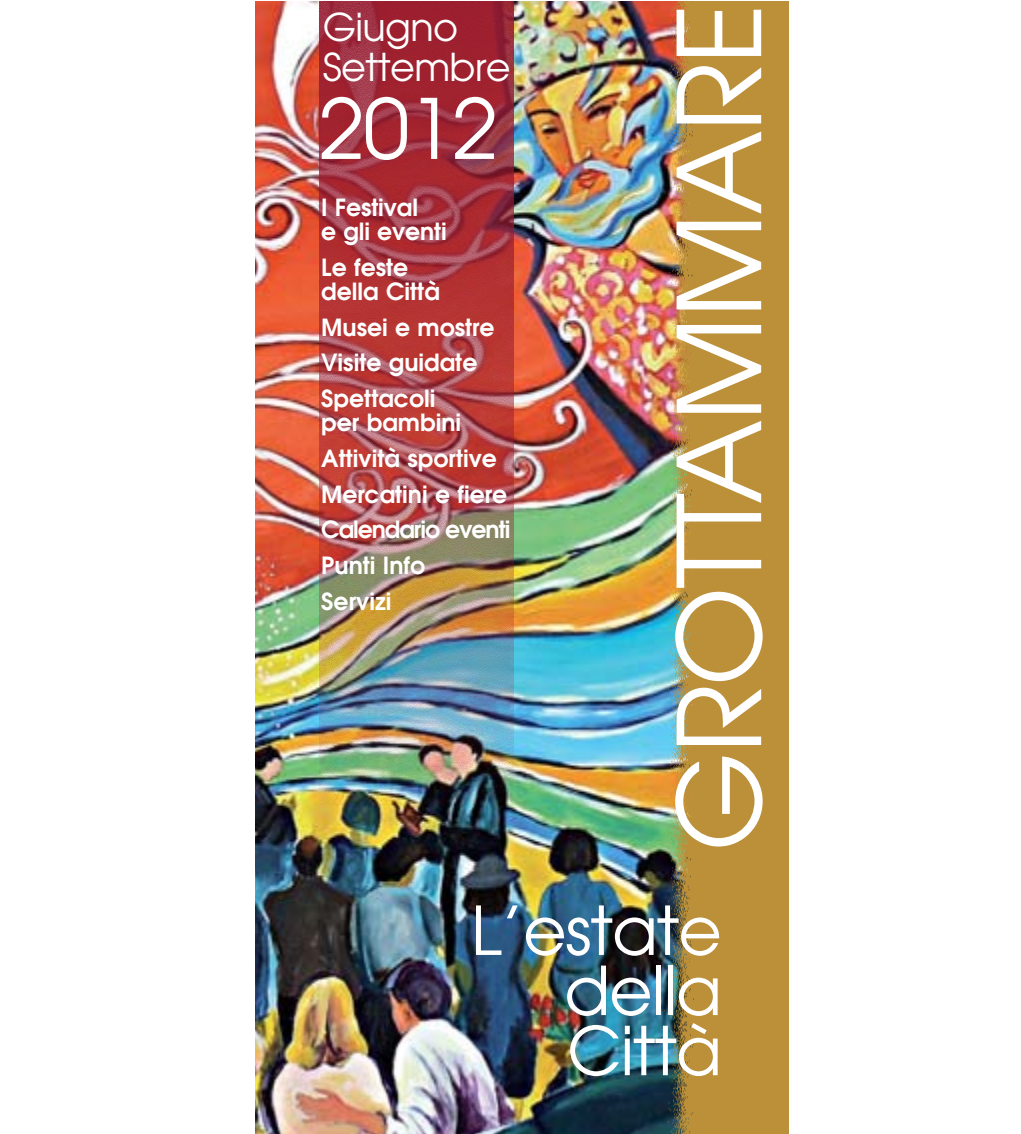
<style>
.page{position:relative;width:1021px;height:1134px;background:#fff}
.page>*{position:absolute;margin:0;border:0;box-sizing:border-box;transform-origin:0 0}
.t1{font:114.4px "Avant Garde";letter-spacing:-.015em;color:#fff}
.t2{font:82.8px "Avant Garde";color:#fff}
.t3{font:67px/60.2px "Avant Garde";letter-spacing:-.015em;color:#fff;text-align:justify}
.t4{font:38.2px/40px "Avant Garde";letter-spacing:-.015em;color:#fff}
.t5{font:600 23.6px/35.8px "Avant Garde";color:#fff}
</style>
<div class="page">
<img style="left:255px;top:2px;width:350px;height:1132px">
<img style="left:605px;top:2px;width:183px;height:1132px">
<img style="left:320px;top:2px;width:193px;height:819px">
<h3 class="t4" style="left:323px;top:11px;width:189px">Giugno<br>Settembre</h3>
<h2 class="t2" style="left:319px;top:98px;width:181px">2012</h2>
<p class="t5" style="left:321px;top:198px;width:127px;line-height:23.8px">I Festival<br>e gli eventi</p>
<p class="t5" style="left:321px;top:257px;width:120px;line-height:23.8px">Le feste della Città</p>
<p class="t5" style="left:321px;top:311px;width:175px">Musei e mostre<br>Visite guidate<br>Spettacoli</p>
<p class="t5" style="left:321px;top:406px;width:190px">per bambini<br>Attività sportive<br>Mercatini e fiere<br>Calendario eventi<br>Punti Info<br>Servizi</p>
<h1 class="t1" style="left:676px;top:851px;width:850px;rotate:-90deg">GROTTAMMARE</h1>
<h3 class="t3" style="left:564px;top:906px;width:159px;text-indent:-93px">L’estate della Città</h3>
</div>
